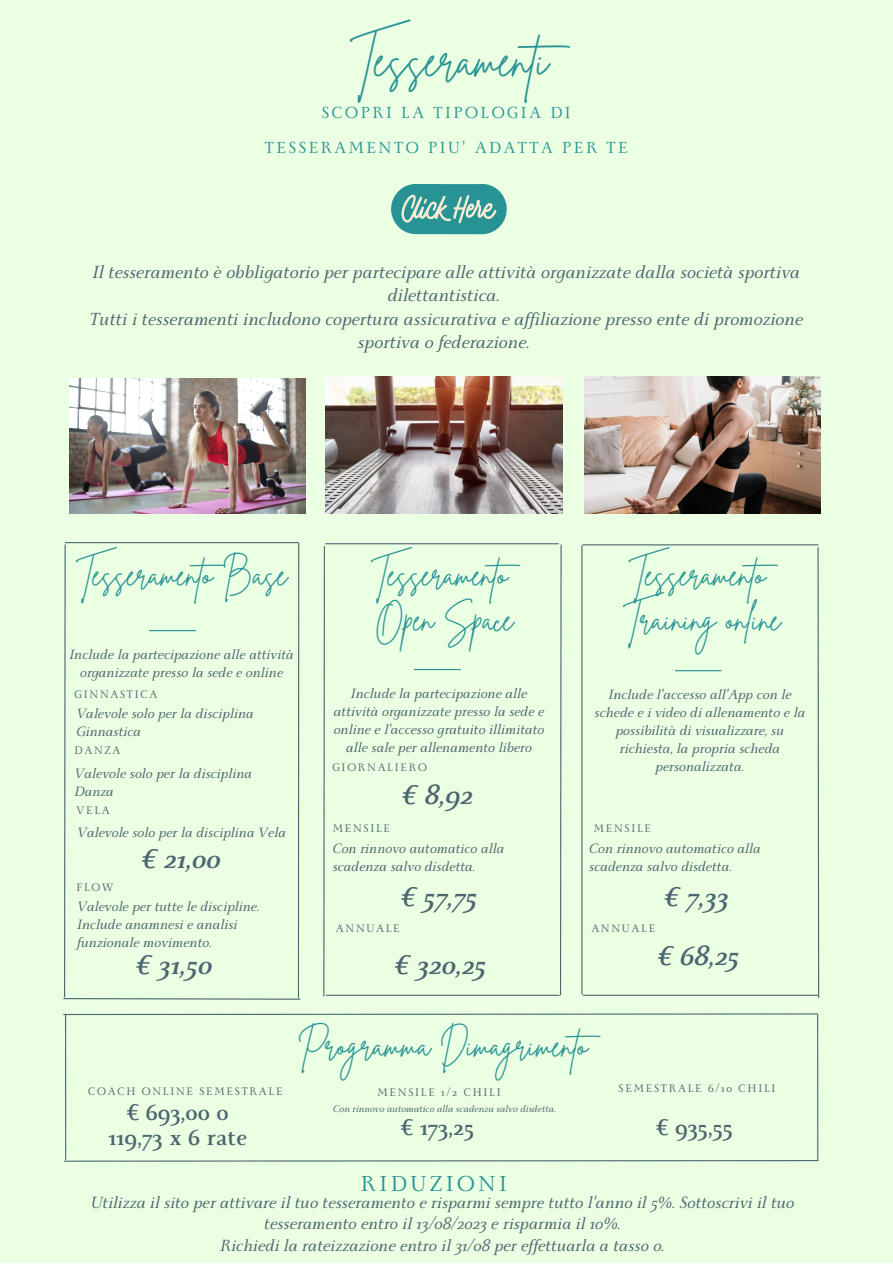
<style>
.page{position:relative;width:893px;height:1264px;background:#fff}
.page>*{position:absolute;margin:0;border:0;box-sizing:border-box;transform-origin:0 0}
.t1{font:46.65px "Brittany Signature";color:#289395}
.t2{font:31.65px "Brittany Signature";color:#289395}
.t3{font:italic 700 30px "Monterchi Serif";color:#4c6570}
.t4{font:700 25.2px "Monterchi Serif";color:#4c6570}
.t5{font:24.15px "Monterchi Serif";letter-spacing:.145em;color:#289395}
.t6{font:italic 19.5px/23.5px "Monterchi Serif";color:#4c6570;text-align:center}
.t7{font:italic 18px/21.3px "Monterchi Serif";color:#4c6570;text-align:center}
.t8{font:17.85px/34.8px "Monterchi Serif";letter-spacing:.145em;color:#289395;text-align:center}
.t9{font:italic 15px/18px "Monterchi Serif";color:#4c6570}
.t10{font:12.15px "Monterchi Serif";letter-spacing:.145em;color:#4c6570}
.t11{font:italic 10.5px "Monterchi Serif";color:#4c6570}
</style>
<div class="page">
<div style="left:0;top:0;width:892px;height:1262px;background:#ebffe2"></div>
<svg style="left:63px;top:543px;width:238px;height:457px"></svg>
<hr style="left:298px;top:543px;width:1px;height:454px;background:#4c6570">
<svg style="left:323px;top:545px;width:2px;height:452px"></svg>
<hr style="left:326px;top:994px;width:233px;height:1px;background:#4c6570">
<svg style="left:559px;top:544px;width:3px;height:451px"></svg>
<hr style="left:583px;top:544px;width:235px;height:1px;background:#4c6570">
<hr style="left:325px;top:543px;width:233px;height:1px;background:#4c6570">
<hr style="left:65px;top:542px;width:233px;height:1px;background:#4c6570">
<hr style="left:581px;top:545px;width:1px;height:449px;background:#4c6570">
<hr style="left:583px;top:994px;width:235px;height:1px;background:#4c6570">
<svg style="left:816px;top:547px;width:3px;height:451px"></svg>
<img style="left:326px;top:376px;width:236px;height:137px">
<img style="left:69px;top:378px;width:236px;height:135px">
<img style="left:584px;top:376px;width:236px;height:137px">
<hr style="left:149px;top:630px;width:46px;height:1px;background:#289395">
<hr style="left:414px;top:669px;width:46px;height:1px;background:#289395">
<hr style="left:675px;top:670px;width:46px;height:1px;background:#289395">
<hr style="left:65px;top:1014px;width:1px;height:145px;background:#4c6570">
<svg style="left:63px;top:1013px;width:755px;height:2px;background:#91a8a1"></svg>
<hr style="left:817px;top:1014px;width:1px;height:145px;background:#4c6570">
<svg style="left:64px;top:1159px;width:755px;height:3px"></svg>
<svg style="left:391px;top:184px;width:116px;height:50px;background:#58aaa5"></svg>
<p class="t1" style="left:350px;top:29px;width:234px">Tesseramenti</p>
<p class="t8" style="left:265px;top:98px;width:364px">SCOPRI LA TIPOLOGIA DI<br>TESSERAMENTO PIU' ADATTA PER TE</p>
<p class="t6" style="left:92px;top:263px;width:709px">Il tesseramento è obbligatorio per partecipare alle attività organizzate dalla società sportiva dilettantistica.</p>
<p class="t6" style="left:90px;top:310px;width:715px">Tutti i tesseramenti includono copertura assicurativa e af iliazione presso ente di promozione sportiva o federazione.</p>
<p class="t2" style="left:76px;top:554px;width:213px">Tesseramento Base</p>
<p class="t9" style="left:69px;top:648px;width:226px;text-align:center">Include la partecipazione alle attività organizzate presso la sede e online</p>
<p class="t10" style="left:75px;top:688px;width:84px">GINNASTICA</p>
<p class="t9" style="left:76px;top:707px;width:179px">Valevole solo per la disciplina<br>Ginnastica</p>
<p class="t10" style="left:75px;top:744px;width:47px">DANZA</p>
<p class="t9" style="left:75px;top:766px;width:179px">Valevole solo per la disciplina<br>Danza</p>
<p class="t10" style="left:76px;top:804px;width:35px">VELA</p>
<p class="t9" style="left:77px;top:825px;width:210px">Valevole solo per la disciplina Vela</p>
<p class="t3" style="left:141px;top:843px;width:81px">€ 21,00</p>
<p class="t10" style="left:76px;top:881px;width:39px">FLOW</p>
<p class="t9" style="left:77px;top:899px;width:184px">Valevole per tutte le discipline.<br>Include anamnesi e analisi funzionale movimento.</p>
<p class="t3" style="left:136px;top:949px;width:78px">€ 31,50</p>
<p class="t2" style="left:371px;top:554px;width:159px">Tesseramento</p>
<p class="t2" style="left:375px;top:599px;width:140px">Open Space</p>
<p class="t9" style="left:334px;top:687px;width:212px;text-align:center">Include la partecipazione alle attività organizzate presso la sede e online e l'accesso gratuito illimitato alle sale per allenamento libero</p>
<p class="t10" style="left:332px;top:761px;width:96px">GIORNALIERO</p>
<p class="t3" style="left:402px;top:780px;width:72px">€ 8,92</p>
<p class="t10" style="left:333px;top:822px;width:59px">MENSILE</p>
<p class="t9" style="left:333px;top:841px;width:173px">Con rinnovo automatico alla scadenza salvo disdetta.</p>
<p class="t3" style="left:401px;top:882px;width:78px">€ 57,75</p>
<p class="t10" style="left:336px;top:921px;width:65px">ANNUALE</p>
<p class="t3" style="left:394px;top:949px;width:94px">€ 320,25</p>
<p class="t2" style="left:628px;top:554px;width:159px">Tesseramento</p>
<p class="t2" style="left:623px;top:599px;width:159px">Training online</p>
<p class="t9" style="left:594px;top:688px;width:212px;text-align:center">Include l'accesso all'App con le schede e i video di allenamento e la possibilità di visualizzare, su richiesta, la propria scheda personalizzata.</p>
<p class="t10" style="left:593px;top:822px;width:59px">MENSILE</p>
<p class="t9" style="left:589px;top:841px;width:173px">Con rinnovo automatico alla scadenza salvo disdetta.</p>
<p class="t3" style="left:664px;top:882px;width:66px">€ 7,33</p>
<p class="t3" style="left:657px;top:941px;width:84px">€ 68,25</p>
<p class="t10" style="left:591px;top:921px;width:65px">ANNUALE</p>
<p class="t2" style="left:297px;top:1024px;width:313px">Programma Dimagrimento</p>
<p class="t10" style="left:618px;top:1082px;width:158px">SEMESTRALE 6/10 CHILI</p>
<p class="t10" style="left:88px;top:1085px;width:196px">COACH ONLINE SEMESTRALE</p>
<p class="t10" style="left:377px;top:1086px;width:124px">MENSILE 1/2 CHILI</p>
<p class="t11" style="left:333px;top:1103px;width:224px">Con rinnovo automatico alla scadenza salvo disdetta.</p>
<p class="t4" style="left:127px;top:1100px;width:103px">€ 693,00 o</p>
<p class="t4" style="left:109px;top:1124px;width:140px">119,73 x 6 rate</p>
<p class="t4" style="left:401px;top:1114px;width:75px">€ 173,25</p>
<p class="t4" style="left:656px;top:1114px;width:78px">€ 935,55</p>
<p class="t5" style="left:361px;top:1171px;width:147px">RIDUZIONI</p>
<p class="t7" style="left:91px;top:1194px;width:705px">Utilizza il sito per attivare il tuo tesseramento e risparmi sempre tutto l'anno il 5%. Sottoscrivi il tuo tesseramento entro il 13/08/2023 e risparmia il 10%.</p>
<p class="t7" style="left:220px;top:1237px;width:446px">Richiedi la rateizzazione entro il 31/08 per ef ettuarla a tasso 0.</p>
</div>
